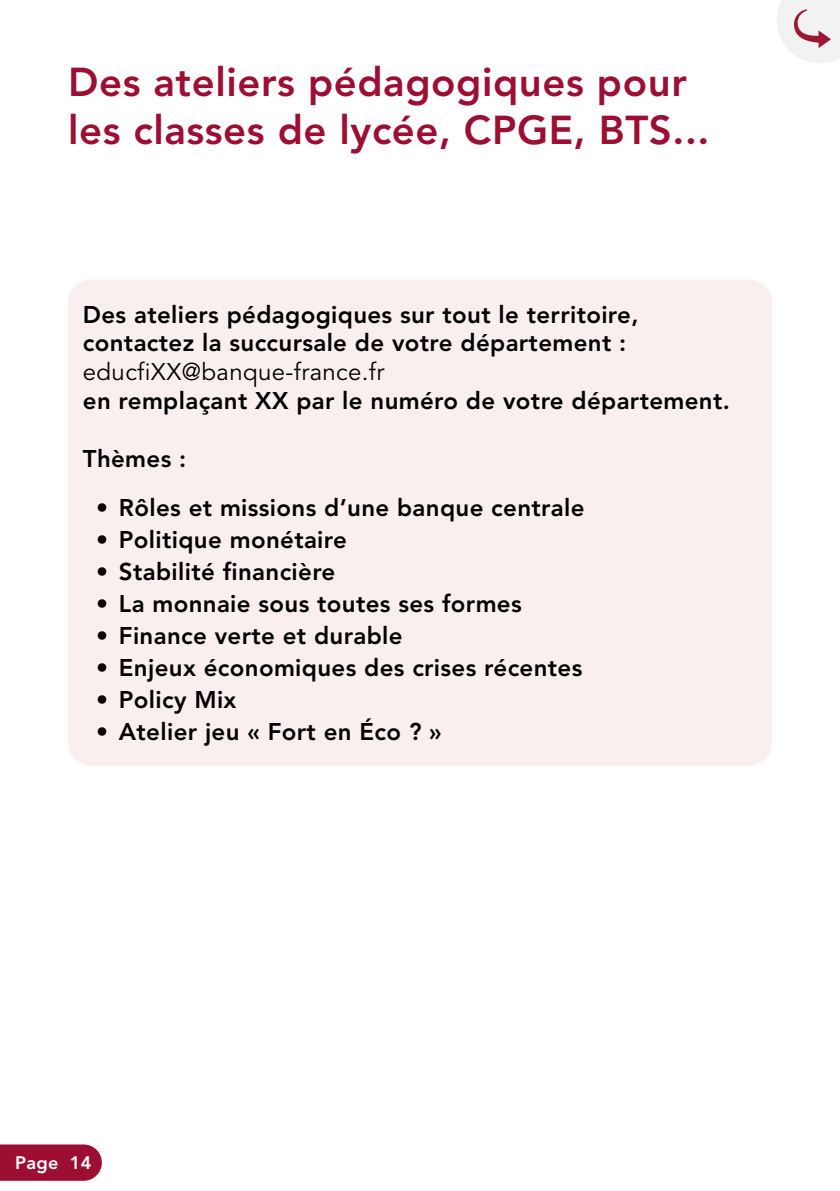
<style>
.page{position:relative;width:840px;height:1191px;background:#fff}
.page>*{position:absolute;margin:0;border:0;box-sizing:border-box;transform-origin:0 0}
.t1{font:800 40px/48px "Avenir";letter-spacing:.015em;color:#9d0e33}
.t2{font:800 24px/28.8px "Avenir";letter-spacing:.015em;color:#000}
.t3{font:24px "Avenir";letter-spacing:.015em;color:#000}
.t4{font:800 18px "Avenir";letter-spacing:.015em;color:#fff}
</style>
<div class="page">
<div style="left:0;top:1144px;width:102px;height:36px;background:#9d0e33"></div>
<div style="left:68px;top:279px;width:703px;height:486px;background:#faefef;border-radius:23px"></div>
<svg style="left:777px;top:0;width:62px;height:63px"></svg>
<h1 class="t1" style="left:68px;top:60px;width:642px">Des ateliers pédagogiques pour les classes de lycée, CPGE, BTS...</h1>
<p class="t2" style="left:83px;top:301px;width:557px">Des ateliers pédagogiques sur tout le territoire, contactez la succursale de votre département :</p>
<p class="t3" style="left:83px;top:354px;width:303px">educfiXX@banque-france.fr</p>
<p class="t2" style="left:83px;top:387px;width:648px">en remplaçant XX par le numéro de votre département.</p>
<p class="t2" style="left:83px;top:445px;width:105px">Thèmes :</p>
<p class="t2" style="left:96px;top:494px;width:489px">• Rôles et missions d’une banque centrale</p>
<p class="t2" style="left:96px;top:526px;width:252px">• Politique monétaire</p>
<p class="t2" style="left:96px;top:558px;width:240px">• Stabilité financière</p>
<p class="t2" style="left:96px;top:590px;width:427px">• La monnaie sous toutes ses formes</p>
<p class="t2" style="left:96px;top:622px;width:308px">• Finance verte et durable</p>
<p class="t2" style="left:96px;top:654px;width:487px">• Enjeux économiques des crises récentes</p>
<p class="t2" style="left:96px;top:686px;width:142px">• Policy Mix</p>
<p class="t2" style="left:96px;top:718px;width:347px">• Atelier jeu « Fort en Éco ? »</p>
<p class="t4" style="left:15px;top:1149px;width:78px">Page 14</p>
</div>
